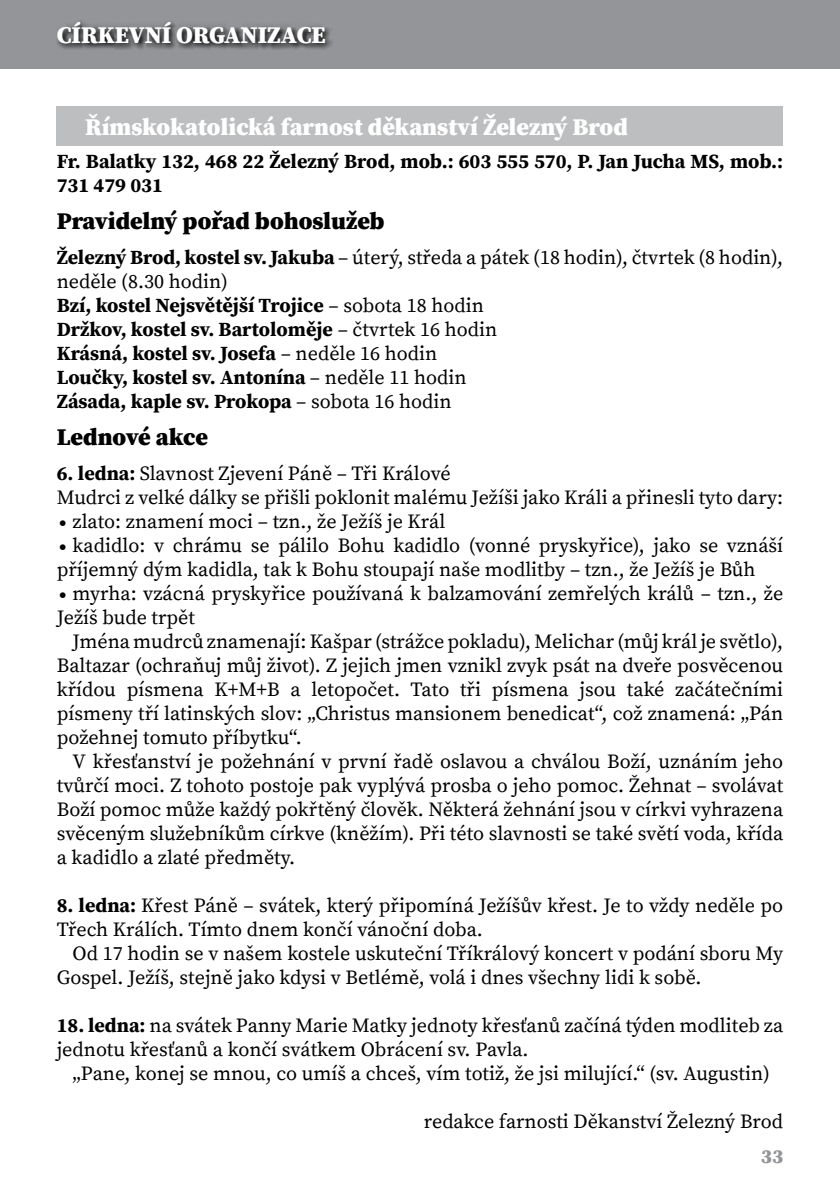
<style>
.page{position:relative;width:840px;height:1191px;background:#fff}
.page>*{position:absolute;margin:0;border:0;box-sizing:border-box;transform-origin:0 0}
.t1{font:900 24px "Source Serif Pro";color:#fff}
.t2{font:900 24px "Source Serif Pro";color:#000}
.t3{font:20px/24px "Source Serif Pro";color:#000}
.t4{font:700 20px/24px "Source Serif Pro";color:#000}
.t5{font:900 20px "Source Serif Pro";color:#939598}
.s1{font-weight:400}
.s2{font-weight:700}
.s3{font-size:40px}
</style>
<div class="page">
<div style="left:0;top:0;width:839px;height:68px;background:#939598"></div>
<div style="left:57px;top:106px;width:725px;height:40px;background:#bcbec0"></div>
<svg style="left:57px;top:21px;width:275px;height:28px"></svg>
<p class="t1" style="left:57px;top:18px;width:30px">CÍRKEVNÍ</p>
<p class="t1" style="left:176px;top:18px;width:150px">ORGANIZACE</p>
<p class="t1" style="left:85px;top:110px;width:544px">Římskokatolická farnost děkanství Železný Brod</p>
<p class="t4" style="left:57px;top:149px;width:727px">Fr. Balatky 132, 468 22 Železný Brod, mob.: 603 555 570, P. Jan Jucha MS, mob.:<br>731 479 031</p>
<p class="t2" style="left:57px;top:204px;width:329px">Pravidelný pořad bohoslužeb</p>
<p class="t4" style="left:57px;top:245px;width:727px">Železný Brod, kostel sv. Jakuba <span class="s1">– úterý, středa a pátek (18 hodin), čtvrtek (8 hodin), neděle (8.30 hodin)<br></span>Bzí, kostel Nejsvětější Trojice <span class="s1">– sobota 18 hodin<br></span>Držkov, kostel sv. Bartoloměje <span class="s1">– čtvrtek 16 hodin<br></span>Krásná, kostel sv. Josefa <span class="s1">– neděle 16 hodin<br></span>Loučky, kostel sv. Antonína <span class="s1">– neděle 11 hodin<br></span>Zásada, kaple sv. Prokopa <span class="s1">– sobota 16 hodin</span></p>
<p class="t2" style="left:57px;top:420px;width:153px">Lednové akce</p>
<p class="t3" style="left:57px;top:462px;width:727px"><span class="s2">6. ledna:</span> Slavnost Zjevení Páně – Tři Králové<br>Mudrci z velké dálky se přišli poklonit malému Ježíši jako Králi a přinesli tyto dary: <span class="s3">·</span> zlato: znamení moci – tzn., že Ježíš je Král<br><span class="s3">·</span> kadidlo: v chrámu se pálilo Bohu kadidlo (vonné pryskyřice), jako se vznáší příjemný dým kadidla, tak k Bohu stoupají naše modlitby – tzn., že Ježíš je Bůh<br><span class="s3">·</span> myrha: vzácná pryskyřice používaná k balzamování zemřelých králů – tzn., že Ježíš bude trpět</p>
<p class="t3" style="left:57px;top:630px;width:727px;text-align:justify;text-indent:16px">Jména mudrců znamenají: Kašpar (strážce pokladu), Melichar (můj král je světlo), Baltazar (ochraňuj můj život). Z jejich jmen vznikl zvyk psát na dveře posvěcenou křídou písmena K+M+B a letopočet. Tato tři písmena jsou také začátečními písmeny tří latinských slov: „Christus mansionem benedicat“, což znamená: „Pán požehnej tomuto příbytku“.</p>
<p class="t3" style="left:57px;top:750px;width:727px;text-align:justify;text-indent:16px">V křesťanství je požehnání v první řadě oslavou a chválou Boží, uznáním jeho tvůrčí moci. Z tohoto postoje pak vyplývá prosba o jeho pomoc. Žehnat – svolávat Boží pomoc může každý pokřtěný člověk. Některá žehnání jsou v církvi vyhrazena svěceným služebníkům církve (kněžím). Při této slavnosti se také světí voda, křída a kadidlo a zlaté předměty.</p>
<p class="t3" style="left:57px;top:894px;width:727px"><span class="s2">8. ledna:</span> Křest Páně – svátek, který připomíná Ježíšův křest. Je to vždy neděle po<br>Třech Králích. Tímto dnem končí vánoční doba.</p>
<p class="t3" style="left:57px;top:942px;width:727px;text-indent:16px">Od 17 hodin se v našem kostele uskuteční Tříkrálový koncert v podání sboru My<br>Gospel. Ježíš, stejně jako kdysi v Betlémě, volá i dnes všechny lidi k sobě.</p>
<p class="t3" style="left:57px;top:1014px;width:727px"><span class="s2">18. ledna:</span> na svátek Panny Marie Matky jednoty křesťanů začíná týden modliteb za jednotu křesťanů a končí svátkem Obrácení sv. Pavla.</p>
<p class="t3" style="left:73px;top:1062px;width:698px">„Pane, konej se mnou, co umíš a chceš, vím totiž, že jsi milující.“ (sv. Augustin)</p>
<p class="t3" style="left:423px;top:1110px;width:360px">redakce farnosti Děkanství Železný Brod</p>
<p class="t5" style="left:760px;top:1142px;width:24px">33</p>
</div>
